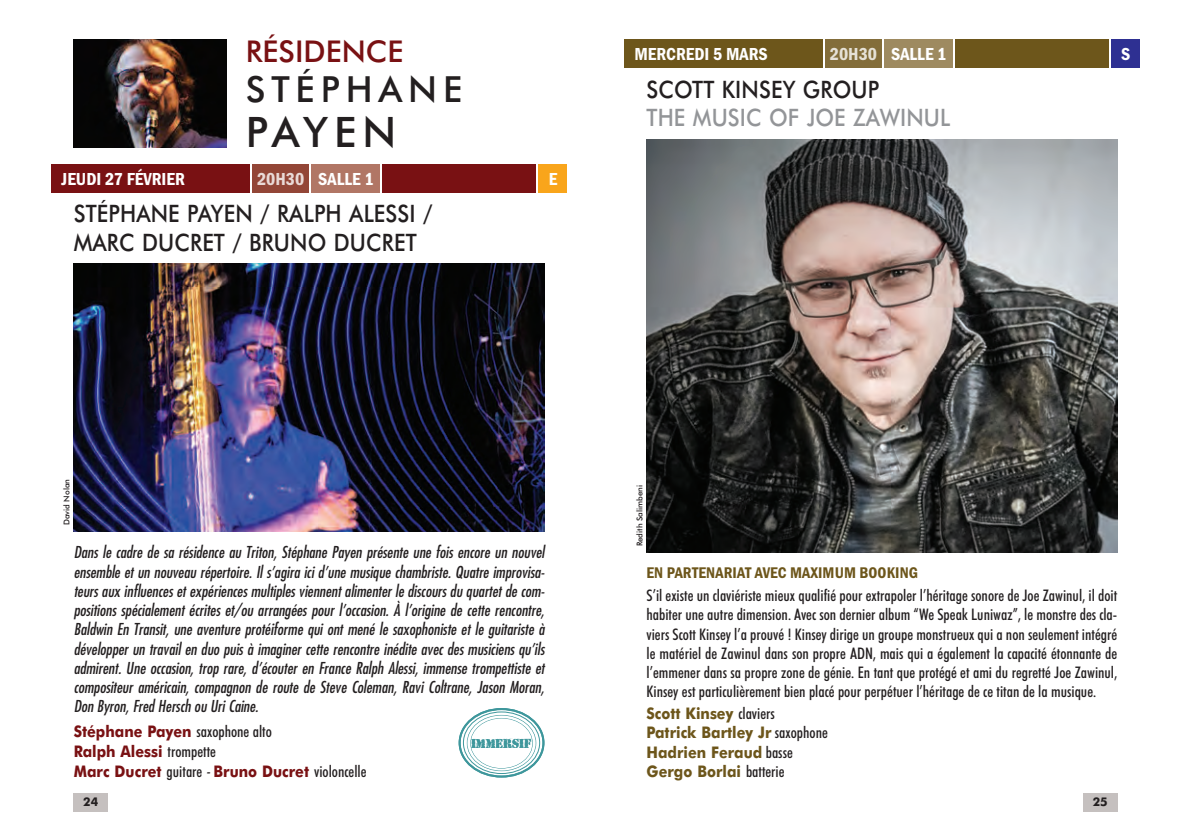
<style>
.page{position:relative;width:1191px;height:840px;background:#fff}
.page>*{position:absolute;margin:0;border:0;box-sizing:border-box;transform-origin:0 0}
.t1{font:500 42px "Futura BT";letter-spacing:.115em;color:#231f20}
.t2{font:500 36px "Futura BT";letter-spacing:.165em;color:#231f20}
.t3{font:500 30px "Futura BT";color:#791113}
.t4{font:500 24px/28px "Futura BT";letter-spacing:.005em;color:#231f20;scale:.9 1}
.t5{font:500 24px "Futura BT";letter-spacing:.005em;color:#939598;scale:.9 1}
.t6{font:600 condensed 18px "Franklin Gothic";color:#fff}
.t7{font:italic condensed 16px/19.2px "Futura Std";color:#231f20;text-align:justify}
.t8{font:500 condensed 16px/19.2px "Futura BT";color:#231f20;text-align:justify}
.t9{font:700 16px/19.8px "Futura BT";color:#791113;scale:.9 1}
.t10{font:700 16px/19.2px "Futura BT";color:#6d561b;scale:.9 1}
.t11{font:600 condensed 16px "Franklin Gothic";letter-spacing:.005em;color:#6d561b}
.t12{font:12.8px "Old Stamper";color:#3e979c}
.t13{font:700 12px "Futura BT";color:#231f20}
.t14{font:500 8px "Futura BT";color:#231f20}
.s1{color:rgb(255 255 255/.8)}
.s2{font-weight:500;font-stretch:condensed;color:#231f20}
.s3{font-family:"Futura Std";font-weight:400;font-style:italic;font-stretch:condensed;color:#231f20}
</style>
<div class="page">
<div style="left:1083px;top:792px;width:34px;height:19px;background:#c5c0bf"></div>
<div style="left:74px;top:792px;width:34px;height:19px;background:#c5c0bf"></div>
<div style="left:884px;top:40px;width:68px;height:28px;background:#9e8a60"></div>
<div style="left:825px;top:40px;width:57px;height:28px;background:#836d3a"></div>
<div style="left:1111px;top:40px;width:29px;height:28px;background:#2e3092"></div>
<div style="left:955px;top:40px;width:153px;height:28px;background:#6d561b"></div>
<div style="left:624px;top:40px;width:198px;height:28px;background:#6d561b"></div>
<img style="left:646px;top:139px;width:471px;height:413px">
<div style="left:312px;top:164px;width:68px;height:29px;background:#b17665"></div>
<div style="left:252px;top:164px;width:57px;height:29px;background:#934637"></div>
<div style="left:51px;top:164px;width:198px;height:29px;background:#791113"></div>
<div style="left:383px;top:164px;width:153px;height:29px;background:#791113"></div>
<div style="left:539px;top:164px;width:28px;height:29px;background:#f9a51b"></div>
<img style="left:74px;top:264px;width:470px;height:267px">
<img style="left:74px;top:40px;width:153px;height:107px">
<svg style="left:458px;top:708px;width:86px;height:69px"></svg>
<hr style="left:470px;top:735px;width:63px;height:2px;background:#fff">
<hr style="left:470px;top:747px;width:62px;height:3px;background:#fff">
<div style="left:470px;top:717px;width:63px;height:51px;border:1px solid #3e979c;border-radius:50%"></div>
<h3 class="t3" style="left:246px;top:40px;width:159px">RÉSIDENCE</h3>
<h2 class="t2" style="left:246px;top:75px;width:218px">STÉPHANE</h2>
<h1 class="t1" style="left:246px;top:115px;width:152px">PAYEN</h1>
<p class="t6" style="left:62px;top:168px;width:125px">JEUDI 27 FÉVRIER</p>
<p class="t6" style="left:257px;top:168px;width:118px"><span class="s1">20H30</span> SALLE 1</p>
<h3 class="t4" style="left:74px;top:202px;width:400px">STÉPHANE PAYEN / RALPH ALESSI /<br>MARC DUCRET / BRUNO DUCRET</h3>
<p class="t6" style="left:548px;top:168px;width:10px">E</p>
<p class="t6" style="left:634px;top:43px;width:135px">MERCREDI 5 MARS</p>
<p class="t6" style="left:830px;top:43px;width:118px"><span class="s1">20H30</span> SALLE 1</p>
<p class="t6" style="left:1121px;top:43px;width:11px">S</p>
<h3 class="t4" style="left:646px;top:77px;width:260px">SCOTT KINSEY GROUP</h3>
<h3 class="t5" style="left:646px;top:108px;width:339px">THE MUSIC OF JOE ZAWINUL</h3>
<p class="t14" style="left:63px;top:525px;width:48px;rotate:-90deg">David Nolan</p>
<p class="t7" style="left:74px;top:543px;width:472px">Dans le cadre de sa résidence au Triton, Stéphane Payen présente une fois encore un nouvel ensemble et un nouveau répertoire. Il s’agira ici d’une musique chambriste. Quatre improvisa&shy;teurs aux influences et expériences multiples viennent alimenter le discours du quartet de com&shy;positions spécialement écrites et/ou arrangées pour l’occasion. À l’origine de cette rencontre, Baldwin En Transit, une aventure protéiforme qui ont mené le saxophoniste et le guitariste à développer un travail en duo puis à imaginer cette rencontre inédite avec des musiciens qu’ils admirent. Une occasion, trop rare, d’écouter en France Ralph Alessi, immense trompettiste et compositeur américain, compagnon de route de Steve Coleman, Ravi Coltrane, Jason Moran, Don Byron, Fred Hersch ou Uri Caine.</p>
<p class="t9" style="left:74px;top:722px;width:327px">Stéphane Payen <span class="s2">saxophone alto<br></span>Ralph Alessi <span class="s2">trompette<br></span>Marc Ducret <span class="s2">guitare</span> <span class="s3">-</span> Bruno Ducret <span class="s2">violoncelle</span></p>
<p class="t12" style="left:471px;top:735px;width:62px">IMMERSIF</p>
<p class="t14" style="left:636px;top:546px;width:63px;rotate:-90deg">Redith Salimbeni</p>
<p class="t11" style="left:646px;top:563px;width:273px">EN PARTENARIAT AVEC MAXIMUM BOOKING</p>
<p class="t8" style="left:646px;top:586px;width:472px">S’il existe un claviériste mieux qualifié pour extrapoler l’héritage sonore de Joe Zawinul, il doit habiter une autre dimension. Avec son dernier album “We Speak Luniwaz”, le monstre des cla&shy;viers Scott Kinsey l’a prouvé ! Kinsey dirige un groupe monstrueux qui a non seulement intégré le matériel de Zawinul dans son propre ADN, mais qui a également la capacité étonnante de l’emmener dans sa propre zone de génie. En tant que protégé et ami du regretté Joe Zawinul, Kinsey est particulièrement bien placé pour perpétuer l’héritage de ce titan de la musique.</p>
<p class="t10" style="left:646px;top:705px;width:203px">Scott Kinsey <span class="s2">claviers<br></span>Patrick Bartley Jr <span class="s2">saxophone<br></span>Hadrien Feraud <span class="s2">basse<br></span>Gergo Borlai <span class="s2">batterie</span></p>
<p class="t13" style="left:83px;top:796px;width:16px">24</p>
<p class="t13" style="left:1092px;top:796px;width:16px">25</p>
</div>
